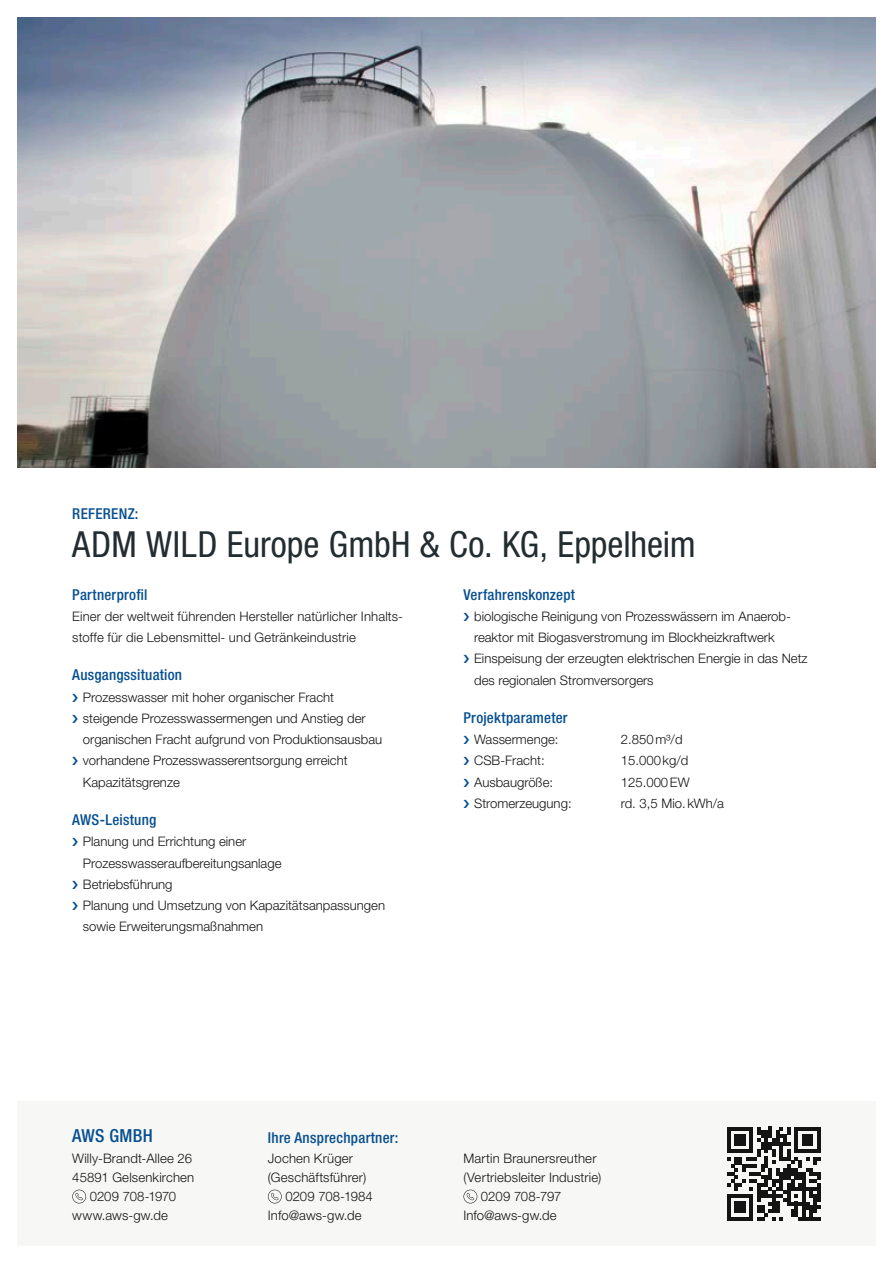
<style>
.page{position:relative;width:893px;height:1263px;background:#fff}
.page>*{position:absolute;margin:0;border:0;box-sizing:border-box;transform-origin:0 0}
.H2-P___GW-Blau{font:condensed 36px "Helvetica Neue LT Pro";color:#232c31}
.t1{font:500 condensed 18px "Helvetica Neue LT Pro";letter-spacing:.02em;color:#064f91}
.H3-P___schwarz{font:500 condensed 15px "Helvetica Neue LT Pro";letter-spacing:.015em;color:#064f91}
.B2-P___schwarz_links{font:300 13.2px/21.3px "Helvetica Neue LT Pro";color:#141414}
</style>
<div class="page">
<img style="left:17px;top:17px;width:859px;height:451px">
<div style="left:17px;top:1101px;width:859px;height:145px;background:#f7f7f6"></div>
<svg style="left:72px;top:1189px;width:14px;height:14px"></svg>
<svg style="left:268px;top:1189px;width:14px;height:14px"></svg>
<svg style="left:463px;top:1189px;width:14px;height:14px"></svg>
<svg style="left:727px;top:1127px;width:94px;height:93px"></svg>
<p class="H3-P___schwarz" style="left:72px;top:504px;width:68px">REFERENZ:</p>
<p class="H2-P___GW-Blau" style="left:72px;top:523px;width:625px">ADM WILD Europe GmbH &amp; Co. KG, Eppelheim</p>
<p class="H3-P___schwarz" style="left:72px;top:585px;width:77px">Partnerprofil</p>
<p class="B2-P___schwarz_links" style="left:72px;top:605px;width:331px">Einer der weltweit führenden Hersteller natürlicher Inhalts&shy;stoffe für die Lebensmittel- und Getränkeindustrie</p>
<p class="H3-P___schwarz" style="left:72px;top:666px;width:111px">Ausgangssituation</p>
<p class="B2-P___schwarz_links" style="left:83px;top:686px;width:253px">Prozesswasser mit hoher organischer Fracht</p>
<p class="B2-P___schwarz_links" style="left:83px;top:707px;width:301px">steigende Prozesswassermengen und Anstieg der organischen Fracht aufgrund von Produktionsausbau</p>
<p class="B2-P___schwarz_links" style="left:83px;top:750px;width:266px">vorhandene Prozesswasserentsorgung erreicht<br>Kapazitätsgrenze</p>
<p class="H3-P___schwarz" style="left:72px;top:811px;width:85px">AWS-Leistung</p>
<p class="B2-P___schwarz_links" style="left:83px;top:831px;width:200px">Planung und Errichtung einer<br>Prozesswasseraufbereitungsanlage</p>
<p class="B2-P___schwarz_links" style="left:83px;top:873px;width:91px">Betriebsführung</p>
<p class="B2-P___schwarz_links" style="left:83px;top:894px;width:304px">Planung und Umsetzung von Kapazitätsanpassungen sowie Erweiterungsmaßnahmen</p>
<p class="H3-P___schwarz" style="left:463px;top:585px;width:113px">Verfahrenskonzept</p>
<p class="B2-P___schwarz_links" style="left:474px;top:605px;width:317px">biologische Reinigung von Prozesswässern im Anaerob&shy;reaktor mit Biogasverstromung im Blockheizkraftwerk</p>
<p class="B2-P___schwarz_links" style="left:474px;top:648px;width:335px">Einspeisung der erzeugten elektrischen Energie in das Netz des regionalen Stromversorgers</p>
<p class="H3-P___schwarz" style="left:463px;top:709px;width:106px">Projektparameter</p>
<p class="B2-P___schwarz_links" style="left:474px;top:728px;width:86px">Wassermenge:</p>
<p class="B2-P___schwarz_links" style="left:621px;top:728px;width:63px">2.850m³/d</p>
<p class="B2-P___schwarz_links" style="left:474px;top:750px;width:72px">CSB-Fracht:</p>
<p class="B2-P___schwarz_links" style="left:621px;top:750px;width:69px">15.000kg/d</p>
<p class="B2-P___schwarz_links" style="left:474px;top:771px;width:81px">Ausbaugröße:</p>
<p class="B2-P___schwarz_links" style="left:621px;top:771px;width:70px">125.000EW</p>
<p class="B2-P___schwarz_links" style="left:474px;top:792px;width:99px">Stromerzeugung:</p>
<p class="B2-P___schwarz_links" style="left:621px;top:792px;width:105px">rd. 3,5 Mio. kWh/a</p>
<h2 class="t1" style="left:72px;top:1125px;width:82px">AWS GMBH</h2>
<p class="B2-P___schwarz_links" style="left:72px;top:1147px;width:121px">Willy-Brandt-Allee 26</p>
<p class="B2-P___schwarz_links" style="left:72px;top:1166px;width:124px">45891 Gelsenkirchen</p>
<p class="B2-P___schwarz_links" style="left:90px;top:1186px;width:88px">0209 708-1970</p>
<p class="B2-P___schwarz_links" style="left:72px;top:1205px;width:97px">www.aws-gw.de</p>
<p class="H3-P___schwarz" style="left:268px;top:1129px;width:132px">Ihre Ansprechpartner:</p>
<p class="B2-P___schwarz_links" style="left:268px;top:1147px;width:87px">Jochen Krüger</p>
<p class="B2-P___schwarz_links" style="left:268px;top:1166px;width:100px">(Geschäftsführer)</p>
<p class="B2-P___schwarz_links" style="left:285px;top:1186px;width:89px">0209 708-1984</p>
<p class="B2-P___schwarz_links" style="left:268px;top:1205px;width:95px">Info@aws-gw.de</p>
<p class="B2-P___schwarz_links" style="left:463px;top:1147px;width:134px">Martin Braunersreuther</p>
<p class="B2-P___schwarz_links" style="left:463px;top:1166px;width:139px">(Vertriebsleiter Industrie)</p>
<p class="B2-P___schwarz_links" style="left:481px;top:1186px;width:82px">0209 708-797</p>
<p class="B2-P___schwarz_links" style="left:463px;top:1205px;width:94px">Info@aws-gw.de</p>
</div>
